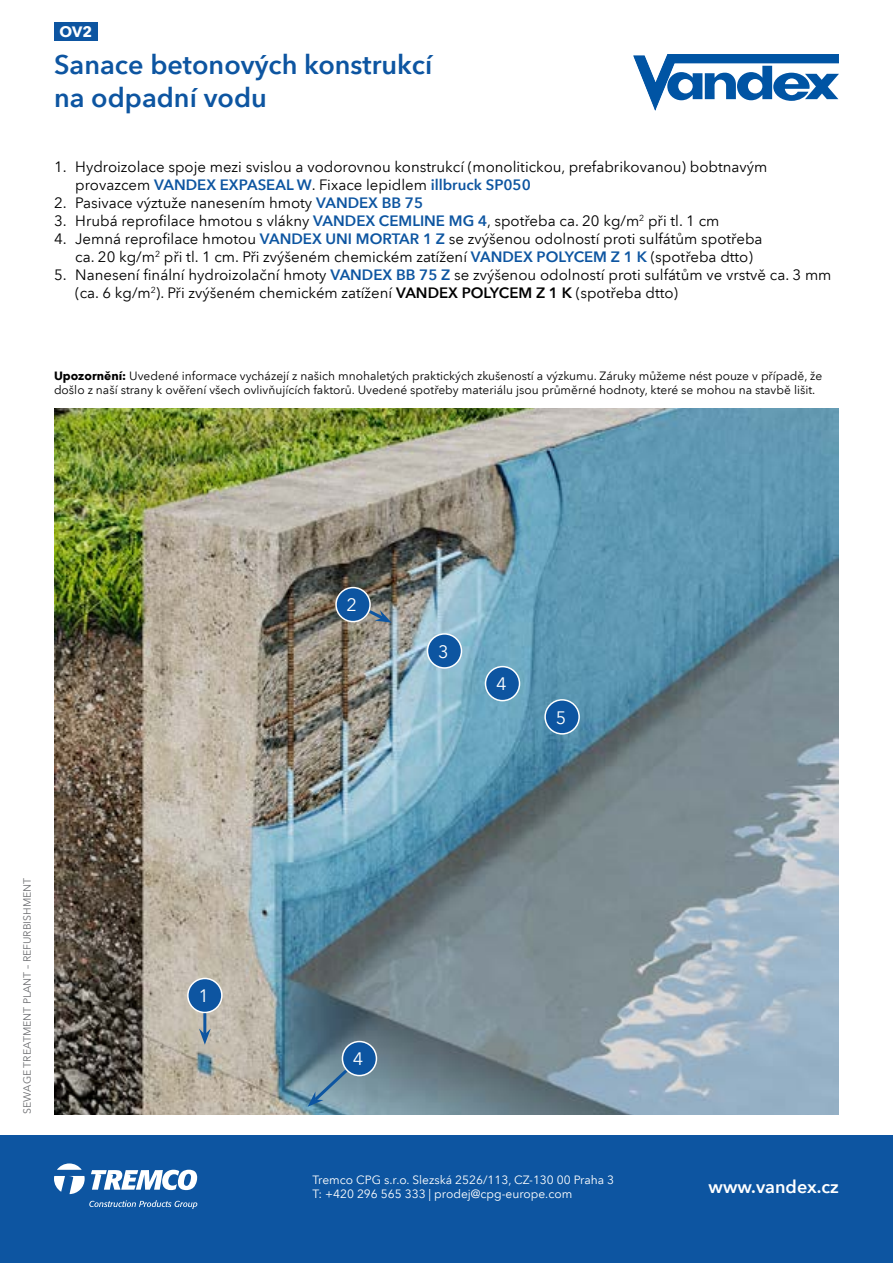
<style>
.page{position:relative;width:893px;height:1263px;background:#fff}
.page>*{position:absolute;margin:0;border:0;box-sizing:border-box;transform-origin:0 0}
.t1{font:600 27px/32.4px "Avenir Next LT Pro";color:#0d55a1}
.t2{font:600 18px "Avenir Next LT Pro";color:#fff}
.t3{font:18px "Avenir Next LT Pro";color:#fff}
.t4{font:15px/18px "Avenir Next LT Pro";color:#000}
.t5{font:700 15px "Avenir Next LT Pro";color:#fff}
.t6{font:12px/14.4px "Avenir Next LT Pro";color:#000}
.t7{font:12px/14.4px "Avenir Next LT Pro";color:#fff}
.t8{font:10.5px "Avenir Next LT Pro";color:#6d6e71}
.s1{font-weight:600;color:#0d55a1}
.s2{font-weight:600}
.s3{font-weight:700}
</style>
<div class="page">
<div style="left:0;top:1135px;width:893px;height:128px;background:#0d55a1"></div>
<svg style="left:57px;top:1163px;width:25px;height:7px"></svg>
<svg style="left:54px;top:1176px;width:31px;height:18px"></svg>
<svg style="left:91px;top:1170px;width:106px;height:20px"></svg>
<svg style="left:89px;top:1200px;width:108px;height:9px"></svg>
<svg style="left:634px;top:54px;width:205px;height:56px"></svg>
<img style="left:54px;top:408px;width:785px;height:706px">
<div style="left:54px;top:22px;width:44px;height:19px;background:#0d55a1"></div>
<div style="left:188px;top:978px;width:34px;height:34px;background:#0d55a1;border-radius:50%"></div>
<div style="left:187px;top:978px;width:36px;height:35px;border:2px solid #fff;border-radius:50%"></div>
<div style="left:545px;top:700px;width:34px;height:34px;background:#0d55a1;border-radius:50%"></div>
<div style="left:544px;top:699px;width:36px;height:36px;border:2px solid #fff;border-radius:50%"></div>
<hr style="left:203px;top:1013px;width:3px;height:21px;background:#0d55a1">
<svg style="left:199px;top:1028px;width:12px;height:17px"></svg>
<div style="left:342px;top:1041px;width:34px;height:34px;background:#0d55a1;border-radius:50%"></div>
<div style="left:342px;top:1041px;width:35px;height:35px;border:2px solid #fff;border-radius:50%"></div>
<div style="left:485px;top:667px;width:34px;height:34px;background:#0d55a1;border-radius:50%"></div>
<div style="left:485px;top:666px;width:35px;height:35px;border:2px solid #fff;border-radius:50%"></div>
<div style="left:427px;top:634px;width:34px;height:34px;background:#0d55a1;border-radius:50%"></div>
<div style="left:427px;top:633px;width:35px;height:36px;border:2px solid #fff;border-radius:50%"></div>
<div style="left:336px;top:588px;width:34px;height:34px;background:#0d55a1;border-radius:50%"></div>
<div style="left:335px;top:587px;width:36px;height:35px;border:2px solid #fff;border-radius:50%"></div>
<svg style="left:366px;top:607px;width:26px;height:16px"></svg>
<svg style="left:308px;top:1066px;width:42px;height:41px;background:#7396a9"></svg>
<p class="t5" style="left:60px;top:23px;width:34px">OV2</p>
<h1 class="t1" style="left:54px;top:49px;width:380px">Sanace betonových konstrukcí na odpadní vodu</h1>
<p class="t4" style="left:75px;top:158px;width:694px;text-indent:-21px">1. Hydroizolace spoje mezi svislou a vodorovnou konstrukcí (monolitickou, prefabrikovanou) bobtnavým provazcem <span class="s1">VANDEX EXPASEAL W</span>. Fixace lepidlem <span class="s1">illbruck SP050</span></p>
<p class="t4" style="left:54px;top:194px;width:371px">2. Pasivace výztuže nanesením hmoty <span class="s1">VANDEX BB 75</span></p>
<p class="t4" style="left:54px;top:212px;width:667px">3. Hrubá reprofilace hmotou s vlákny <span class="s1">VANDEX CEMLINE MG 4</span>, spotřeba ca. 20 kg/m<sup>2</sup> při tl. 1 cm</p>
<p class="t4" style="left:75px;top:230px;width:689px;text-indent:-21px">4. Jemná reprofilace hmotou <span class="s1">VANDEX UNI MORTAR 1 Z</span> se zvýšenou odolností proti sulfátům spotřeba ca. 20 kg/m<sup>2</sup> při tl. 1 cm. Při zvýšeném chemickém zatížení <span class="s1">VANDEX POLYCEM Z 1 K</span> (spotřeba dtto)</p>
<p class="t4" style="left:75px;top:266px;width:758px;text-indent:-21px">5. Nanesení finální hydroizolační hmoty <span class="s1">VANDEX BB 75 Z</span> se zvýšenou odolností proti sulfátům ve vrstvě ca. 3 mm (ca. 6 kg/m<sup>2</sup>). Při zvýšeném chemickém zatížení <span class="s2">VANDEX POLYCEM Z 1 K</span> (spotřeba dtto)</p>
<p class="t6" style="left:54px;top:368px;width:770px"><span class="s3">Upozornění:</span> Uvedené informace vycházejí z našich mnohaletých praktických zkušeností a výzkumu. Záruky můžeme nést pouze v případě, že došlo z naší strany k ověření všech ovlivňujících faktorů. Uvedené spotřeby materiálu jsou průměrné hodnoty, které se mohou na stavbě lišit.</p>
<p class="t8" style="left:21px;top:1114px;width:237px;rotate:-90deg">SEWAGE TREATMENT PLANT – REFURBISHMENT</p>
<p class="t3" style="left:198px;top:985px;width:12px">1</p>
<p class="t3" style="left:347px;top:594px;width:12px">2</p>
<p class="t3" style="left:438px;top:641px;width:12px">3</p>
<p class="t3" style="left:496px;top:673px;width:12px">4</p>
<p class="t3" style="left:556px;top:707px;width:12px">5</p>
<p class="t3" style="left:353px;top:1048px;width:12px">4</p>
<p class="t7" style="left:313px;top:1172px;width:303px">Tremco CPG s.r.o. Slezská 2526/113, CZ-130 00 Praha 3<br>T: +420 296 565 333 | prodej@cpg-europe.com</p>
<p class="t2" style="left:708px;top:1176px;width:132px">www.vandex.cz</p>
</div>
